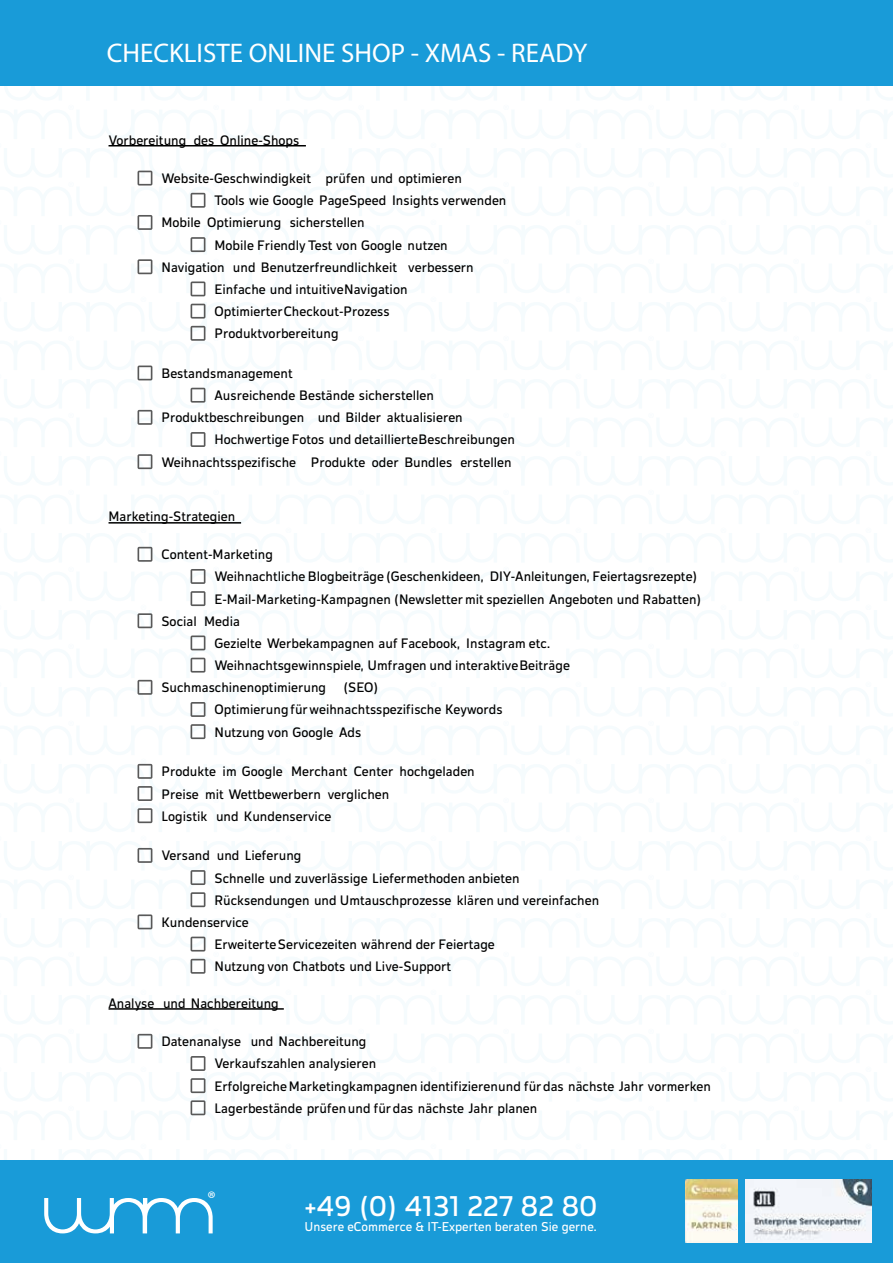
<style>
.page{position:relative;width:893px;height:1263px;background:#fff}
.page>*{position:absolute;margin:0;border:0;box-sizing:border-box;transform-origin:0 0}
.t1{font:500 27.6px "Corp";letter-spacing:.01em;color:#fff}
.t2{font:27px "Myriad Pro";color:#fff}
.t3{font:19.8px "Myriad Pro";color:#fff}
.t4{font:500 13.2px/22.2px "Corp";color:#000}
.t5{font:500 12.45px "Corp";color:#fff}
</style>
<div class="page">
<hr style="left:109px;top:145px;width:197px;height:1px;background:#000">
<hr style="left:109px;top:522px;width:132px;height:1px;background:#000">
<hr style="left:109px;top:1008px;width:175px;height:1px;background:#000">
<svg style="left:138px;top:171px;width:14px;height:15px"></svg>
<svg style="left:191px;top:193px;width:14px;height:15px"></svg>
<svg style="left:138px;top:215px;width:14px;height:15px"></svg>
<svg style="left:191px;top:237px;width:14px;height:15px"></svg>
<svg style="left:138px;top:259px;width:14px;height:15px"></svg>
<svg style="left:191px;top:281px;width:14px;height:15px"></svg>
<svg style="left:191px;top:304px;width:14px;height:15px"></svg>
<svg style="left:191px;top:326px;width:14px;height:15px"></svg>
<svg style="left:138px;top:365px;width:14px;height:15px"></svg>
<svg style="left:191px;top:388px;width:14px;height:15px"></svg>
<svg style="left:138px;top:410px;width:14px;height:15px"></svg>
<svg style="left:191px;top:432px;width:14px;height:15px"></svg>
<svg style="left:138px;top:454px;width:14px;height:15px"></svg>
<svg style="left:138px;top:547px;width:14px;height:15px"></svg>
<svg style="left:191px;top:569px;width:14px;height:15px"></svg>
<svg style="left:191px;top:591px;width:14px;height:15px"></svg>
<svg style="left:138px;top:613px;width:14px;height:15px"></svg>
<svg style="left:191px;top:635px;width:14px;height:15px"></svg>
<svg style="left:191px;top:658px;width:14px;height:14px"></svg>
<svg style="left:138px;top:680px;width:14px;height:15px"></svg>
<svg style="left:191px;top:702px;width:14px;height:15px"></svg>
<svg style="left:191px;top:724px;width:14px;height:15px"></svg>
<svg style="left:138px;top:764px;width:14px;height:15px"></svg>
<svg style="left:138px;top:786px;width:14px;height:15px"></svg>
<svg style="left:138px;top:808px;width:14px;height:15px"></svg>
<svg style="left:138px;top:848px;width:14px;height:15px"></svg>
<svg style="left:191px;top:870px;width:14px;height:15px"></svg>
<svg style="left:191px;top:892px;width:14px;height:15px"></svg>
<svg style="left:138px;top:914px;width:14px;height:15px"></svg>
<svg style="left:191px;top:936px;width:14px;height:15px"></svg>
<svg style="left:191px;top:959px;width:14px;height:14px"></svg>
<svg style="left:138px;top:1034px;width:14px;height:15px"></svg>
<svg style="left:191px;top:1056px;width:14px;height:15px"></svg>
<svg style="left:191px;top:1078px;width:14px;height:15px"></svg>
<svg style="left:191px;top:1100px;width:14px;height:15px"></svg>
<div style="left:0;top:1160px;width:893px;height:103px;background:#199bd8"></div>
<img style="left:686px;top:1180px;width:51px;height:62px">
<img style="left:745px;top:1179px;width:127px;height:63px">
<svg style="left:44px;top:1198px;width:169px;height:35px"></svg>
<div style="left:0;top:0;width:893px;height:86px;background:#199bd8"></div>
<h2 class="t2" style="left:107px;top:36px;width:482px">CHECKLISTE ONLINE SHOP - XMAS - READY</h2>
<p class="t4" style="left:109px;top:128px;width:192px">Vorbereitung des Online-Shops</p>
<p class="t4" style="left:162px;top:167px;width:302px">Website-Geschwindigkeit prüfen und optimieren</p>
<p class="t4" style="left:215px;top:189px;width:293px">Tools wie Google PageSpeed Insights verwenden</p>
<p class="t4" style="left:162px;top:211px;width:205px">Mobile Optimierung sicherstellen</p>
<p class="t4" style="left:215px;top:233px;width:235px">Mobile Friendly Test von Google nutzen</p>
<p class="t4" style="left:162px;top:256px;width:314px">Navigation und Benutzerfreundlichkeit verbessern</p>
<p class="t4" style="left:215px;top:278px;width:194px">Einfache und intuitiveNavigation</p>
<p class="t4" style="left:215px;top:300px;width:177px">OptimierterCheckout-Prozess</p>
<p class="t4" style="left:215px;top:322px;width:126px">Produktvorbereitung</p>
<p class="t4" style="left:161px;top:362px;width:133px">Bestandsmanagement</p>
<p class="t4" style="left:215px;top:384px;width:221px">Ausreichende Bestände sicherstellen</p>
<p class="t4" style="left:161px;top:406px;width:303px">Produktbeschreibungen und Bilder aktualisieren</p>
<p class="t4" style="left:214px;top:428px;width:302px">Hochwertige Fotos und detaillierteBeschreibungen</p>
<p class="t4" style="left:161px;top:450px;width:352px">Weihnachtsspezifische Produkte oder Bundles erstellen</p>
<p class="t4" style="left:108px;top:504px;width:128px">Marketing-Strategien</p>
<p class="t4" style="left:161px;top:543px;width:113px">Content-Marketing</p>
<p class="t4" style="left:215px;top:565px;width:484px">Weihnachtliche Blogbeiträge (Geschenkideen, DIY-Anleitungen, Feiertagsrezepte)</p>
<p class="t4" style="left:215px;top:587px;width:488px">E-Mail-Marketing-Kampagnen (Newslettermit speziellen Angeboten und Rabatten)</p>
<p class="t4" style="left:161px;top:609px;width:80px">Social Media</p>
<p class="t4" style="left:215px;top:632px;width:337px">Gezielte Werbekampagnen auf Facebook, Instagram etc.</p>
<p class="t4" style="left:214px;top:654px;width:357px">Weihnachtsgewinnspiele, Umfragen und interaktiveBeiträge</p>
<p class="t4" style="left:161px;top:676px;width:166px">Suchmaschinenoptimierung</p>
<p class="t4" style="left:214px;top:676px;width:290px;text-indent:129px">(SEO)<br>Optimierungfürweihnachtsspezifische Keywords<br>Nutzung von Google Ads</p>
<p class="t4" style="left:161px;top:760px;width:315px">Produkte im Google Merchant Center hochgeladen<br>Preise mit Wettbewerbern verglichen<br>Logistik und Kundenservice</p>
<p class="t4" style="left:161px;top:844px;width:142px">Versand und Lieferung</p>
<p class="t4" style="left:214px;top:866px;width:306px">Schnelle und zuverlässige Liefermethoden anbieten</p>
<p class="t4" style="left:214px;top:888px;width:386px">Rücksendungen und Umtauschprozesse klären und vereinfachen</p>
<p class="t4" style="left:161px;top:911px;width:89px">Kundenservice</p>
<p class="t4" style="left:215px;top:933px;width:282px">ErweiterteServicezeiten während der Feiertage</p>
<p class="t4" style="left:215px;top:955px;width:238px">Nutzung von Chatbots und Live-Support</p>
<p class="t4" style="left:108px;top:991px;width:172px">Analyse und Nachbereitung</p>
<p class="t4" style="left:214px;top:1030px;width:498px;text-indent:-53px">Datenanalyse und Nachbereitung<br>Verkaufszahlen analysieren<br>ErfolgreicheMarketingkampagnen identifizierenund fürdas nächste Jahr vormerken Lagerbestände prüfenund fürdas nächste Jahr planen</p>
<h3 class="t3" style="left:207px;top:1186px;width:10px">®</h3>
<h1 class="t1" style="left:304px;top:1188px;width:294px">+49 (0) 4131 227 82 80</h1>
<p class="t5" style="left:304px;top:1218px;width:294px">Unsere eCommerce &amp; IT-Experten beraten Sie gerne.</p>
</div>
